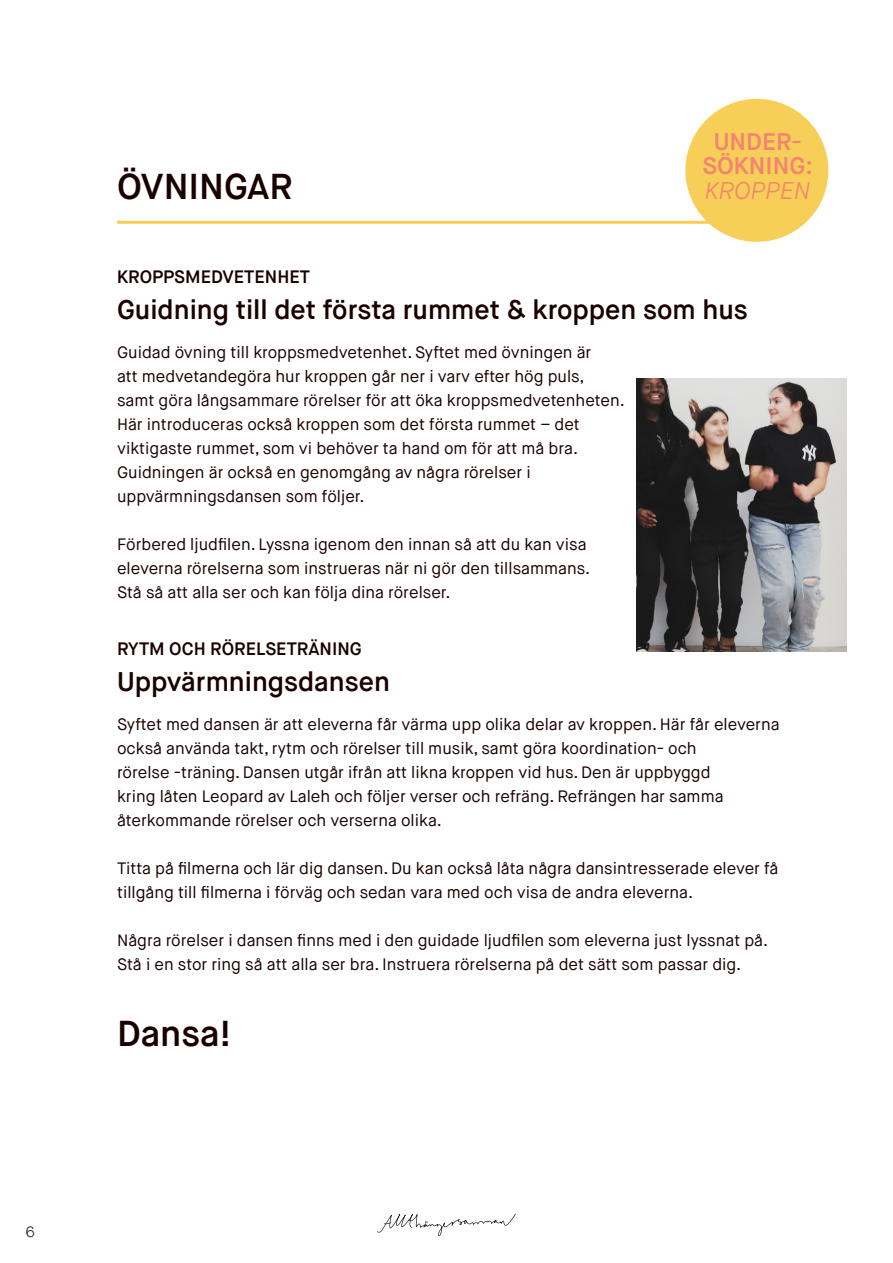
<style>
.page{position:relative;width:893px;height:1263px;background:#fff}
.page>*{position:absolute;margin:0;border:0;box-sizing:border-box;transform-origin:0 0}
.t1{font:600 36px "Maison Neue";color:#1b0000}
.t2{font:600 27px "Maison Neue";color:#1b0000}
.t3{font:600 24.15px/24.6px "Maison Neue";color:#f48472;text-align:center}
.t4{font:italic 300 24.15px "Maison Neue";color:#f48472}
.t5{font:600 18px "Maison Neue";color:#1b0000}
.t6{font:16.5px/24px "Maison Neue";color:#1b0000}
.t7{font:300 15px "Maison Neue";color:#231f20}
</style>
<div class="page">
<svg style="left:377px;top:1213px;width:139px;height:23px"></svg>
<hr style="left:117px;top:221px;width:675px;height:3px;background:#f7ce57">
<div style="left:685px;top:99px;width:143px;height:143px;background:#f7ce57;border-radius:50%"></div>
<img style="left:636px;top:378px;width:211px;height:273px">
<p class="t7" style="left:26px;top:1222px;width:11px">6</p>
<p class="t1" style="left:117px;top:164px;width:177px">ÖVNINGAR</p>
<h3 class="t3" style="left:703px;top:129px;width:112px">UNDER-<br>SÖKNING:</h3>
<h3 class="t4" style="left:705px;top:175px;width:107px">KROPPEN</h3>
<p class="t5" style="left:117px;top:265px;width:194px">KROPPSMEDVETENHET</p>
<p class="t2" style="left:117px;top:292px;width:632px">Guidning till det första rummet &amp; kroppen som hus</p>
<p class="t6" style="left:117px;top:340px;width:509px">Guidad övning till kroppsmedvetenhet. Syftet med övningen är<br>att medvetandegöra hur kroppen går ner i varv efter hög puls, samt göra långsammare rörelser för att öka kroppsmedvetenheten.<br>Här introduceras också kroppen som det första rummet – det viktigaste rummet, som vi behöver ta hand om för att må bra.<br>Guidningen är också en genomgång av några rörelser i uppvärmningsdansen som följer.</p>
<p class="t6" style="left:117px;top:532px;width:475px">Förbered ljudfilen. Lyssna igenom den innan så att du kan visa eleverna rörelserna som instrueras när ni gör den tillsammans.<br>Stå så att alla ser och kan följa dina rörelser.</p>
<p class="t5" style="left:117px;top:637px;width:246px">RYTM OCH RÖRELSETRÄNING</p>
<p class="t2" style="left:117px;top:664px;width:274px">Uppvärmningsdansen</p>
<p class="t6" style="left:117px;top:712px;width:664px">Syftet med dansen är att eleverna får värma upp olika delar av kroppen. Här får eleverna också använda takt, rytm och rörelser till musik, samt göra koordination- och</p>
<p class="t6" style="left:117px;top:760px;width:608px">rörelse -träning. Dansen utgår ifrån att likna kroppen vid hus. Den är uppbyggd kring låten Leopard av Laleh och följer verser och refräng. Refrängen har samma återkommande rörelser och verserna olika.</p>
<p class="t6" style="left:117px;top:856px;width:663px">Titta på filmerna och lär dig dansen. Du kan också låta några dansintresserade elever få tillgång till filmerna i förväg och sedan vara med och visa de andra eleverna.</p>
<p class="t6" style="left:117px;top:928px;width:653px">Några rörelser i dansen finns med i den guidade ljudfilen som eleverna just lyssnat på.</p>
<p class="t6" style="left:117px;top:952px;width:626px">Stå i en stor ring så att alla ser bra. Instruera rörelserna på det sätt som passar dig.</p>
<p class="t1" style="left:117px;top:1011px;width:116px">Dansa!</p>
</div>
